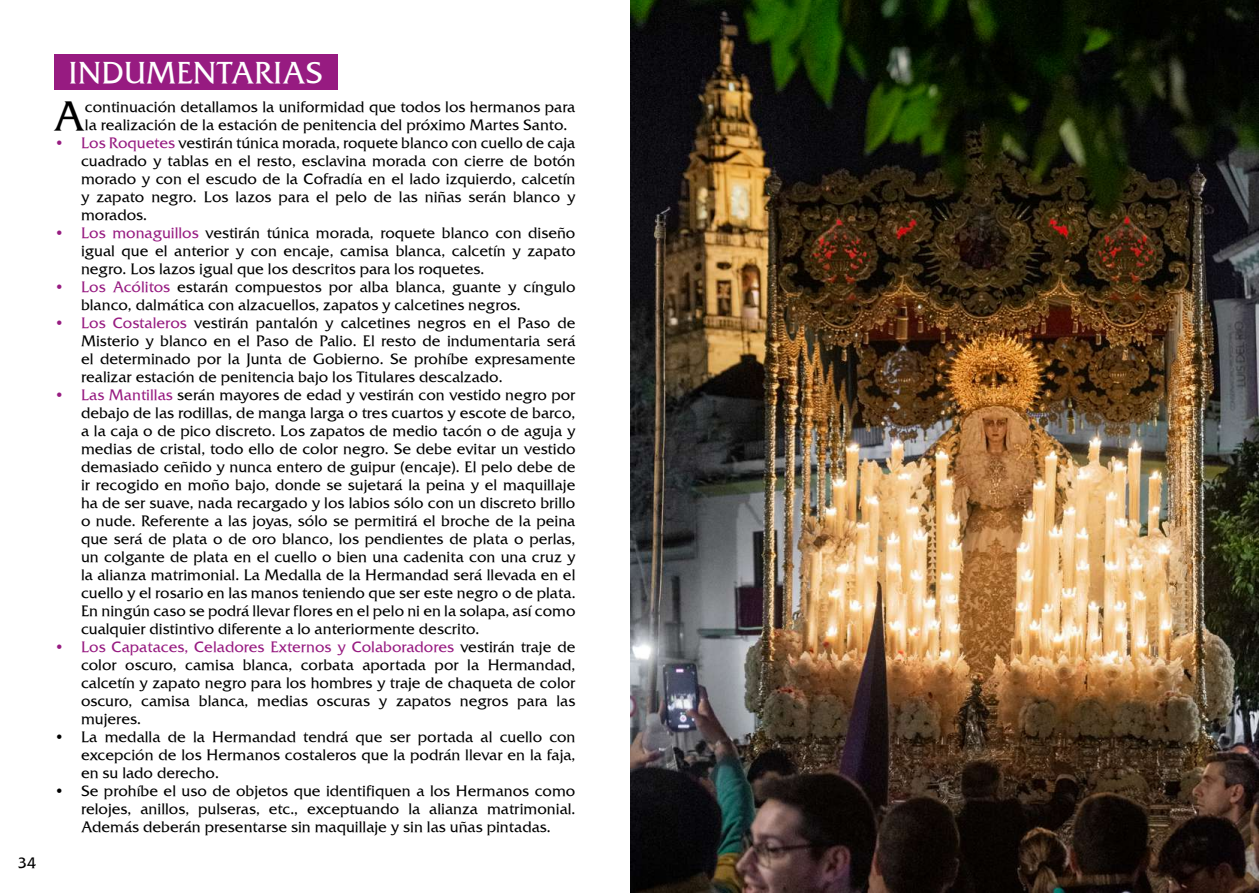
<style>
.page{position:relative;width:1259px;height:893px;background:#fff}
.page>*{position:absolute;margin:0;border:0;box-sizing:border-box;transform-origin:0 0}
.t1{font:40.65px "Friz Quadrata TT";color:#000}
.t2{font:30px "Friz Quadrata TT";color:#fff}
.t3{font:15px/18px "Friz Quadrata TT";color:#000;text-align:justify}
.s1{color:#971b81}
</style>
<div class="page">
<div style="left:54px;top:54px;width:283px;height:35px;background:#971b81"></div>
<img style="left:630px;top:0;width:628px;height:892px">
<p class="t3" style="left:17px;top:853px;width:21px">34</p>
<h2 class="t2" style="left:69px;top:54px;width:256px">INDUMENTARIAS</h2>
<h1 class="t1" style="left:54px;top:91px;width:33px">A</h1>
<p class="t3" style="left:85px;top:98px;width:492px">continuación detallamos la uniformidad que todos los hermanos para la realización de la estación de penitencia del próximo Martes Santo.</p>
<p class="t3" style="left:81px;top:134px;width:496px;text-indent:-27px"><span class="s1">• Los Roquetes</span> vestirán túnica morada, roquete blanco con cuello de caja cuadrado y tablas en el resto, esclavina morada con cierre de botón morado y con el escudo de la Cofradía en el lado izquierdo, calcetín y zapato negro. Los lazos para el pelo de las niñas serán blanco y morados.</p>
<p class="t3" style="left:81px;top:224px;width:496px;text-indent:-27px"><span class="s1">• Los monaguillos</span> vestirán túnica morada, roquete blanco con diseño igual que el anterior y con encaje, camisa blanca, calcetín y zapato negro. Los lazos igual que los descritos para los roquetes.</p>
<p class="t3" style="left:81px;top:278px;width:496px;text-indent:-27px"><span class="s1">• Los Acólitos</span> estarán compuestos por alba blanca, guante y cíngulo blanco, dalmática con alzacuellos, zapatos y calcetines negros.</p>
<p class="t3" style="left:81px;top:314px;width:496px;text-indent:-27px"><span class="s1">• Los Costaleros</span> vestirán pantalón y calcetines negros en el Paso de Misterio y blanco en el Paso de Palio. El resto de indumentaria será el determinado por la Junta de Gobierno. Se prohíbe expresamente realizar estación de penitencia bajo los Titulares descalzado.</p>
<p class="t3" style="left:81px;top:386px;width:496px;text-indent:-27px"><span class="s1">• Las Mantillas</span> serán mayores de edad y vestirán con vestido negro por debajo de las rodillas, de manga larga o tres cuartos y escote de barco, a la caja o de pico discreto. Los zapatos de medio tacón o de aguja y medias de cristal, todo ello de color negro. Se debe evitar un vestido demasiado ceñido y nunca entero de guipur (encaje). El pelo debe de ir recogido en moño bajo, donde se sujetará la peina y el maquillaje ha de ser suave, nada recargado y los labios sólo con un discreto brillo o nude. Referente a las joyas, sólo se permitirá el broche de la peina que será de plata o de oro blanco, los pendientes de plata o perlas, un colgante de plata en el cuello o bien una cadenita con una cruz y la alianza matrimonial. La Medalla de la Hermandad será llevada en el cuello y el rosario en las manos teniendo que ser este negro o de plata.<br>En ningún caso se podrá llevar flores en el pelo ni en la solapa, así como cualquier distintivo diferente a lo anteriormente descrito.</p>
<p class="t3" style="left:81px;top:638px;width:496px;text-indent:-27px"><span class="s1">• Los Capataces, Celadores Externos y Colaboradores</span> vestirán traje de color oscuro, camisa blanca, corbata aportada por la Hermandad, calcetín y zapato negro para los hombres y traje de chaqueta de color oscuro, camisa blanca, medias oscuras y zapatos negros para las mujeres.</p>
<p class="t3" style="left:81px;top:728px;width:496px;text-indent:-27px">• La medalla de la Hermandad tendrá que ser portada al cuello con excepción de los Hermanos costaleros que la podrán llevar en la faja, en su lado derecho.</p>
<p class="t3" style="left:81px;top:782px;width:496px;text-indent:-27px">• Se prohíbe el uso de objetos que identifiquen a los Hermanos como relojes, anillos, pulseras, etc., exceptuando la alianza matrimonial.<br>Además deberán presentarse sin maquillaje y sin las uñas pintadas.</p>
</div>
